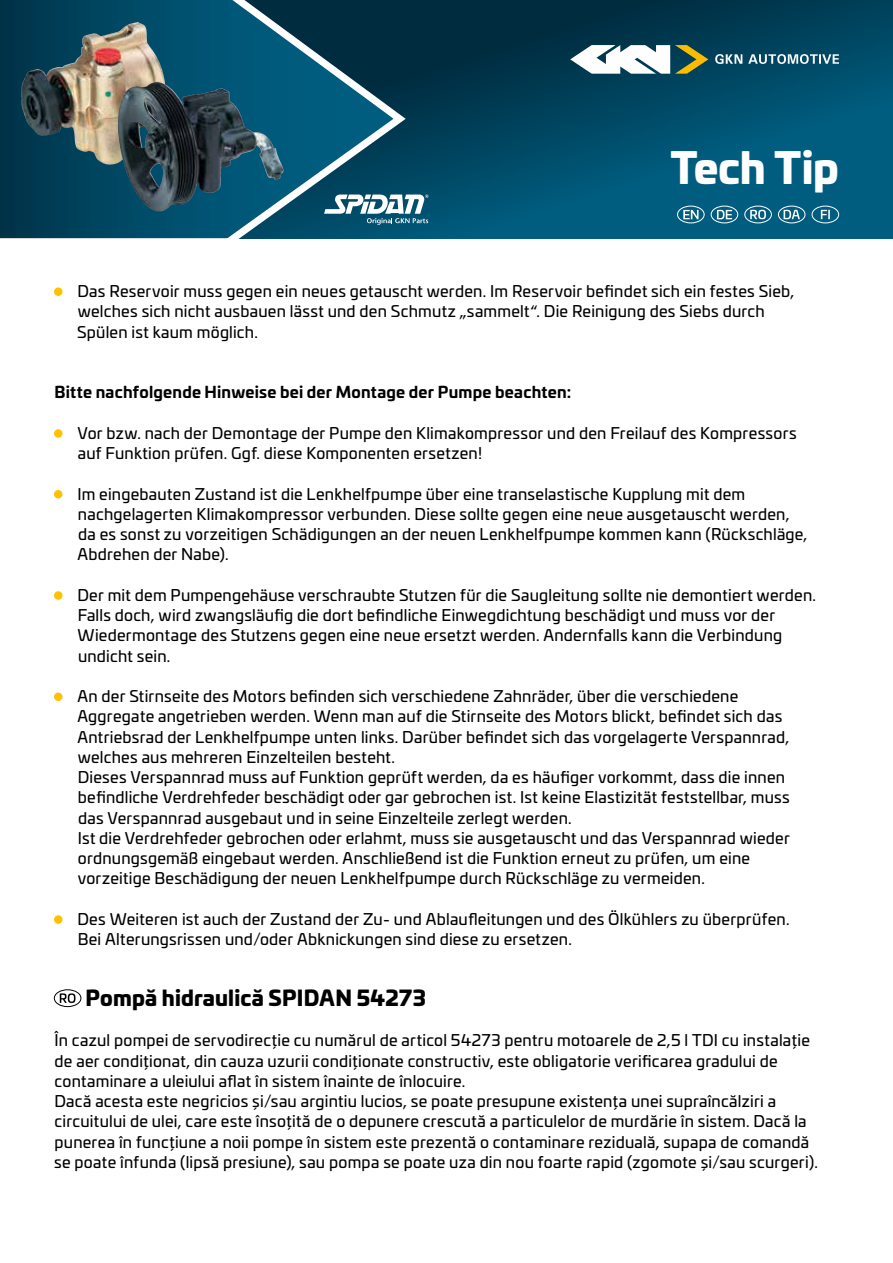
<style>
.page{position:relative;width:893px;height:1263px;background:#fff}
.page>*{position:absolute;margin:0;border:0;box-sizing:border-box;transform-origin:0 0}
.t1{font:900 42px "Univia Pro";letter-spacing:-.005em;color:#fff}
.t2{font:900 21px "Univia Pro";letter-spacing:.01em;color:#000}
.t3{font:15.75px/20.2px "Univia Pro";letter-spacing:.015em;color:#000}
.t4{font:700 15.75px "Univia Pro";letter-spacing:.015em;color:#000}
</style>
<div class="page">
<svg style="left:412px;top:0;width:481px;height:238px;background:#004a66"></svg>
<svg style="left:570px;top:45px;width:138px;height:29px"></svg>
<svg style="left:715px;top:54px;width:27px;height:10px"></svg>
<svg style="left:748px;top:54px;width:91px;height:10px"></svg>
<svg style="left:412px;top:195px;width:16px;height:30px"></svg>
<svg style="left:0;top:0;width:412px;height:239px;background:#11516a"></svg>
<div style="left:711px;top:206px;width:27px;height:17px;border:1px solid #fff;border-radius:50%"></div>
<svg style="left:717px;top:210px;width:15px;height:9px"></svg>
<div style="left:677px;top:206px;width:27px;height:17px;border:1px solid #fff;border-radius:50%"></div>
<svg style="left:683px;top:210px;width:15px;height:9px"></svg>
<div style="left:778px;top:206px;width:27px;height:17px;border:1px solid #fff;border-radius:50%"></div>
<svg style="left:784px;top:210px;width:16px;height:9px"></svg>
<svg style="left:821px;top:210px;width:9px;height:9px"></svg>
<div style="left:812px;top:206px;width:27px;height:17px;border:1px solid #fff;border-radius:50%"></div>
<div style="left:744px;top:206px;width:28px;height:17px;border:1px solid #fff;border-radius:50%"></div>
<svg style="left:750px;top:210px;width:16px;height:9px"></svg>
<img style="left:21px;top:22px;width:156px;height:143px">
<img style="left:118px;top:82px;width:166px;height:130px">
<div style="left:54px;top:287px;width:9px;height:9px;background:#ffc100;border-radius:50%"></div>
<div style="left:54px;top:429px;width:9px;height:9px;background:#ffc100;border-radius:50%"></div>
<div style="left:54px;top:490px;width:9px;height:8px;background:#ffc100;border-radius:50%"></div>
<div style="left:54px;top:591px;width:9px;height:9px;background:#ffc100;border-radius:50%"></div>
<div style="left:54px;top:692px;width:9px;height:9px;background:#ffc100;border-radius:50%"></div>
<div style="left:54px;top:915px;width:9px;height:9px;background:#ffc100;border-radius:50%"></div>
<div style="left:54px;top:989px;width:27px;height:18px;border:1px solid #000;border-radius:50%"></div>
<svg style="left:60px;top:993px;width:15px;height:10px"></svg>
<h1 class="t1" style="left:671px;top:134px;width:170px">Tech Tip</h1>
<p class="t3" style="left:77px;top:280px;width:718px">Das Reservoir muss gegen ein neues getauscht werden. Im Reservoir befindet sich ein festes Sieb, welches sich nicht ausbauen lässt und den Schmutz „sammelt“. Die Reinigung des Siebs durch<br>Spülen ist kaum möglich.</p>
<p class="t4" style="left:55px;top:380px;width:518px">Bitte nachfolgende Hinweise bei der Montage der Pumpe beachten:</p>
<p class="t3" style="left:77px;top:422px;width:721px">Vor bzw. nach der Demontage der Pumpe den Klimakompressor und den Freilauf des Kompressors auf Funktion prüfen. Ggf. diese Komponenten ersetzen!</p>
<p class="t3" style="left:77px;top:483px;width:732px">Im eingebauten Zustand ist die Lenkhelfpumpe über eine transelastische Kupplung mit dem nachgelagerten Klimakompressor verbunden. Diese sollte gegen eine neue ausgetauscht werden, da es sonst zu vorzeitigen Schädigungen an der neuen Lenkhelfpumpe kommen kann (Rückschläge, Abdrehen der Nabe).</p>
<p class="t3" style="left:77px;top:584px;width:740px">Der mit dem Pumpengehäuse verschraubte Stutzen für die Saugleitung sollte nie demontiert werden.<br>Falls doch, wird zwangsläufig die dort befindliche Einwegdichtung beschädigt und muss vor der Wiedermontage des Stutzens gegen eine neue ersetzt werden. Andernfalls kann die Verbindung undicht sein.</p>
<p class="t3" style="left:77px;top:685px;width:714px">An der Stirnseite des Motors befinden sich verschiedene Zahnräder, über die verschiedene Aggregate angetrieben werden. Wenn man auf die Stirnseite des Motors blickt, befindet sich das Antriebsrad der Lenkhelfpumpe unten links. Darüber befindet sich das vorgelagerte Verspannrad, welches aus mehreren Einzelteilen besteht.<br>Dieses Verspannrad muss auf Funktion geprüft werden, da es häufiger vorkommt, dass die innen befindliche Verdrehfeder beschädigt oder gar gebrochen ist. Ist keine Elastizität feststellbar, muss das Verspannrad ausgebaut und in seine Einzelteile zerlegt werden.<br>Ist die Verdrehfeder gebrochen oder erlahmt, muss sie ausgetauscht und das Verspannrad wieder ordnungsgemäß eingebaut werden. Anschließend ist die Funktion erneut zu prüfen, um eine vorzeitige Beschädigung der neuen Lenkhelfpumpe durch Rückschläge zu vermeiden.</p>
<p class="t3" style="left:77px;top:908px;width:714px">Des Weiteren ist auch der Zustand der Zu- und Ablaufleitungen und des Ölkühlers zu überprüfen.<br>Bei Alterungsrissen und/oder Abknickungen sind diese zu ersetzen.</p>
<h2 class="t2" style="left:86px;top:980px;width:342px">Pompă hidraulică SPIDAN 54273</h2>
<p class="t3" style="left:54px;top:1029px;width:765px">În cazul pompei de servodirecție cu numărul de articol 54273 pentru motoarele de 2,5 l TDI cu instalație de aer condiționat, din cauza uzurii condiționate constructiv, este obligatorie verificarea gradului de contaminare a uleiului aflat în sistem înainte de înlocuire.<br>Dacă acesta este negricios și/sau argintiu lucios, se poate presupune existența unei supraîncălziri a circuitului de ulei, care este însoțită de o depunere crescută a particulelor de murdărie în sistem. Dacă la punerea în funcțiune a noii pompe în sistem este prezentă o contaminare reziduală, supapa de comandă se poate înfunda (lipsă presiune), sau pompa se poate uza din nou foarte rapid (zgomote și/sau scurgeri).</p>
</div>
